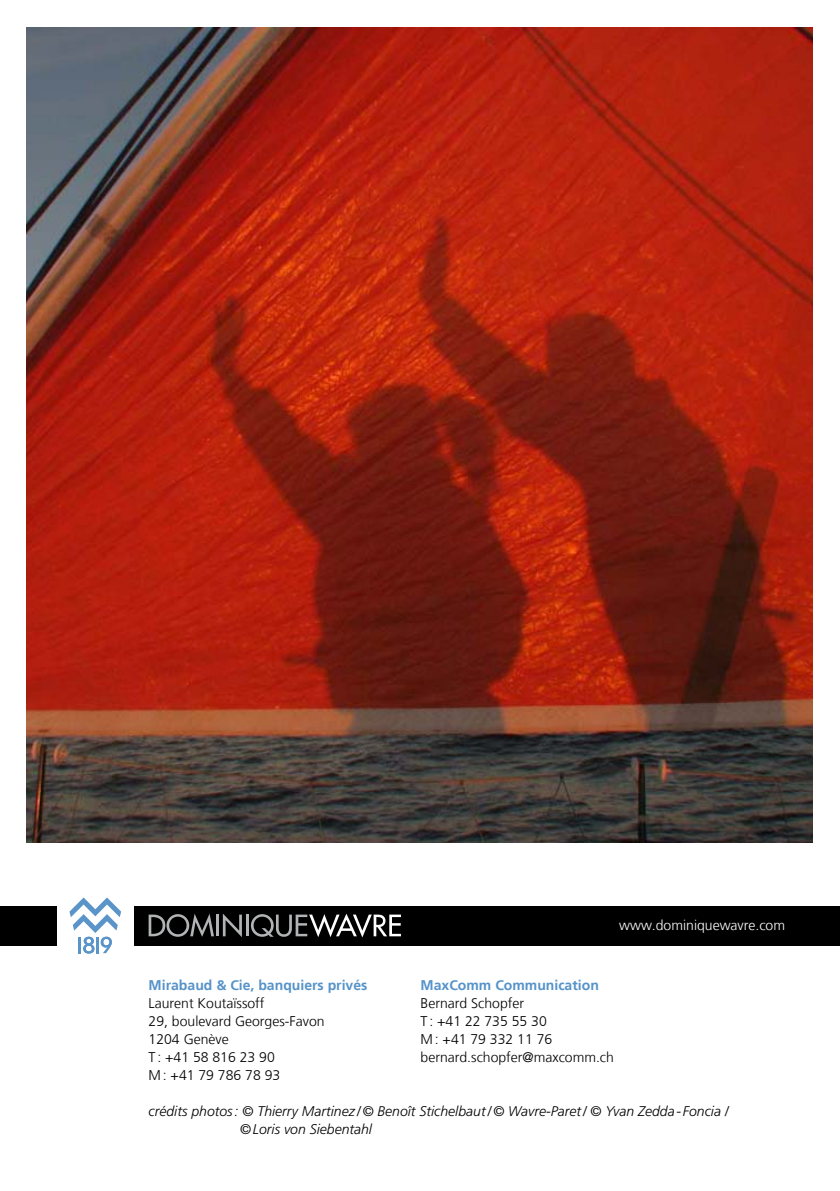
<style>
.page{position:relative;width:840px;height:1191px;background:#fff}
.page>*{position:absolute;margin:0;border:0;box-sizing:border-box;transform-origin:0 0}
.t1{font:300 14px/18px "Frutiger";color:#000}
.t2{font:italic 300 14px/18px "Frutiger";color:#000}
.t3{font:700 14px "Frutiger";color:#5693c9}
.t4{font:300 14px "Frutiger";color:#fff}
</style>
<div class="page">
<img style="left:27px;top:28px;width:784px;height:814px">
<div style="left:0;top:906px;width:56px;height:39px;background:#000"></div>
<div style="left:134px;top:906px;width:705px;height:39px;background:#000"></div>
<svg style="left:69px;top:897px;width:52px;height:56px"></svg>
<svg style="left:148px;top:914px;width:66px;height:22px"></svg>
<hr style="left:216px;top:914px;width:3px;height:22px;background:#b1b3b4">
<svg style="left:223px;top:914px;width:19px;height:23px"></svg>
<hr style="left:245px;top:914px;width:3px;height:22px;background:#b1b3b4">
<svg style="left:251px;top:913px;width:150px;height:24px"></svg>
<p class="t4" style="left:619px;top:917px;width:167px">www.dominiquewavre.com</p>
<p class="t3" style="left:148px;top:977px;width:220px">Mirabaud &amp; Cie, banquiers privés</p>
<p class="t1" style="left:148px;top:994px;width:177px">Laurent Koutaïssoff<br>29, boulevard Georges-Favon<br>1204 Genève<br>T: +41 58 816 23 90<br>M: +41 79 786 78 93</p>
<p class="t2" style="left:240px;top:1102px;width:490px;text-indent:-91px">crédits photos: © Thierry Martinez /© Benoît Stichelbaut/© Wavre-Paret/ © Yvan Zedda - Foncia / ©Loris von Siebentahl</p>
<p class="t3" style="left:420px;top:977px;width:180px">MaxComm Communication</p>
<p class="t1" style="left:420px;top:994px;width:195px">Bernard Schopfer<br>T : +41 22 735 55 30<br>M: +41 79 332 11 76 bernard.schopfer@maxcomm.ch</p>
</div>
